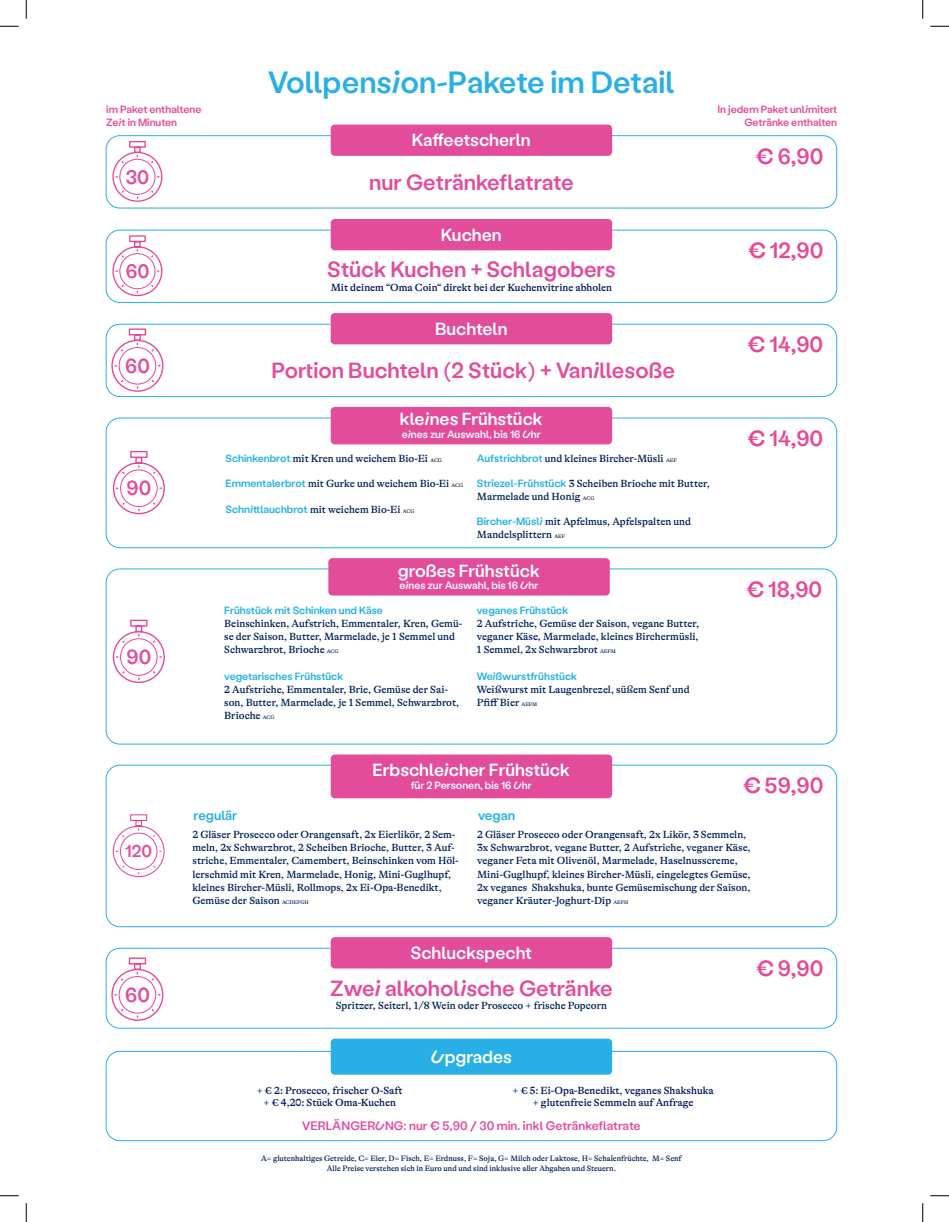
<style>
.page{position:relative;width:949px;height:1222px;background:#fff}
.page>*{position:absolute;margin:0;border:0;box-sizing:border-box;transform-origin:0 0}
.t1{font:500 30.75px "Labil Grotesk Vollpension";color:#28b0e6}
.t2{font:500 22px "Labil Grotesk Vollpension";color:#e34b9b}
.t3{font:500 22px "Labil Grotesk Vollpension";color:#e94697}
.t4{font:500 20.25px "Labil Grotesk Vollpension";letter-spacing:-.005em;color:#e34b9b}
.t5{font:500 19.5px "Labil Grotesk Vollpension";color:#e34b9b}
.t6{font:500 17.62px "Labil Grotesk Vollpension";color:#fff}
.t7{font:500 17.12px "Labil Grotesk Vollpension";color:#e34b9b}
.t8{font:500 13.12px "Labil Grotesk Vollpension";color:#1fb0e6}
.t9{font:500 12.25px "Labil Grotesk Vollpension";letter-spacing:.005em;color:#e34b9b}
.t10{font:500 10.5px/13.1px "GT Alpina";color:#002359}
.t11{font:500 10.5px/12.2px "GT Alpina";color:#04175c;text-align:center}
.t12{font:500 10.5px "Labil Grotesk Vollpension";color:#fff}
.t13{font:500 10.5px/12.6px "Labil Grotesk Vollpension";color:#e94697}
.t14{font:500 10.5px "Labil Grotesk Vollpension";color:#1fb0e6}
.t15{font:500 7.88px/9.5px "GT Alpina";color:#002359;text-align:center}
.s1{font-family:"Labil Grotesk Vollpension";color:#1fb0e6}
.s2{font-size:5.25px;color:#231f20}
.s3{font-family:"GT Alpina";color:#002359}
.s4{font-family:"GT Alpina";font-size:5.25px;color:#231f20}
.s5{font-size:5.25px}
</style>
<div class="page">
<div style="left:106px;top:324px;width:731px;height:73px;border:1px solid #28b0e6;border-radius:14px"></div>
<div style="left:331px;top:313px;width:281px;height:31px;background:#e34b9b;border-radius:4px"></div>
<svg style="left:111px;top:328px;width:53px;height:64px"></svg>
<div style="left:106px;top:230px;width:731px;height:73px;border:1px solid #28b0e6;border-radius:14px"></div>
<div style="left:331px;top:219px;width:281px;height:31px;background:#e34b9b;border-radius:4px"></div>
<svg style="left:112px;top:235px;width:51px;height:62px"></svg>
<div style="left:106px;top:135px;width:731px;height:73px;border:1px solid #28b0e6;border-radius:14px"></div>
<div style="left:331px;top:125px;width:281px;height:31px;background:#e34b9b;border-radius:4px"></div>
<svg style="left:112px;top:141px;width:51px;height:61px"></svg>
<div style="left:106px;top:948px;width:731px;height:80px;border:1px solid #28b0e6;border-radius:14px"></div>
<div style="left:331px;top:937px;width:281px;height:31px;background:#e34b9b;border-radius:4px"></div>
<svg style="left:111px;top:957px;width:53px;height:64px"></svg>
<div style="left:106px;top:1051px;width:731px;height:90px;border:1px solid #28b0e6;border-radius:14px"></div>
<div style="left:331px;top:1038px;width:281px;height:37px;background:#28b0e6;border-radius:4px"></div>
<div style="left:106px;top:765px;width:731px;height:162px;border:1px solid #28b0e6;border-radius:14px"></div>
<div style="left:331px;top:754px;width:281px;height:44px;background:#e34b9b;border-radius:4px"></div>
<svg style="left:112px;top:814px;width:53px;height:64px"></svg>
<div style="left:106px;top:568px;width:731px;height:176px;border:1px solid #29b0e6;border-radius:14px"></div>
<svg style="left:112px;top:619px;width:53px;height:64px"></svg>
<div style="left:328px;top:558px;width:282px;height:37px;background:#e34b9b;border-radius:4px"></div>
<svg style="left:112px;top:450px;width:53px;height:65px"></svg>
<div style="left:106px;top:418px;width:731px;height:130px;border:1px solid #28b0e6;border-radius:14px"></div>
<div style="left:331px;top:407px;width:281px;height:37px;background:#e34b9b;border-radius:4px"></div>
<svg style="left:0;top:25px;width:19px;height:2px"></svg>
<svg style="left:930px;top:25px;width:19px;height:2px"></svg>
<svg style="left:0;top:1195px;width:19px;height:1px"></svg>
<svg style="left:930px;top:1195px;width:19px;height:1px"></svg>
<svg style="left:25px;top:0;width:2px;height:19px"></svg>
<svg style="left:25px;top:1203px;width:2px;height:19px"></svg>
<svg style="left:922px;top:0;width:1px;height:19px"></svg>
<svg style="left:922px;top:1203px;width:1px;height:19px"></svg>
<p class="t13" style="left:106px;top:103px;width:97px">im Paket enthaltene<br>Zeit in Minuten</p>
<p class="t1" style="left:268px;top:62px;width:408px">Vollpension-Pakete im Detail</p>
<p class="t6" style="left:412px;top:128px;width:121px">Kaffeetscherln</p>
<p class="t5" style="left:126px;top:164px;width:25px">30</p>
<p class="t2" style="left:369px;top:168px;width:206px">nur Getränkeflatrate</p>
<p class="t13" style="left:717px;top:103px;width:121px;text-align:right">In jedem Paket unlimitert<br>Getränke enthalten</p>
<p class="t3" style="left:756px;top:142px;width:69px">€ 6,90</p>
<p class="t6" style="left:441px;top:223px;width:62px">Kuchen</p>
<p class="t5" style="left:126px;top:258px;width:25px">60</p>
<p class="t2" style="left:327px;top:255px;width:290px">Stück Kuchen + Schlagobers</p>
<p class="t11" style="left:331px;top:282px;width:283px">Mit deinem “Oma Coin“ direkt bei der Kuchenvitrine abholen</p>
<p class="t6" style="left:435px;top:317px;width:74px">Buchteln</p>
<p class="t4" style="left:125px;top:352px;width:26px">60</p>
<p class="t2" style="left:272px;top:356px;width:405px">Portion Buchteln (2 Stück) + Vanillesoße</p>
<p class="t4" style="left:127px;top:475px;width:26px">90</p>
<p class="t4" style="left:127px;top:643px;width:26px">90</p>
<p class="t6" style="left:400px;top:407px;width:144px">kleines Frühstück</p>
<p class="t12" style="left:402px;top:427px;width:140px">eines zur Auswahl, bis 16 Uhr</p>
<p class="t10" style="left:226px;top:452px;width:218px"><span class="s1">Schinkenbrot</span> mit Kren und weichem Bio-Ei <span class="s2">ACG</span></p>
<p class="t10" style="left:226px;top:477px;width:239px"><span class="s1">Emmentalerbrot</span> mit Gurke und weichem Bio-Ei <span class="s2">ACG</span></p>
<p class="t14" style="left:226px;top:502px;width:190px">Schnittlauchbrot <span class="s3">mit weichem Bio-Ei</span> <span class="s4">ACG</span></p>
<p class="t10" style="left:477px;top:452px;width:201px"><span class="s1">Aufstrichbrot</span> und kleines Bircher-Müsli <span class="s2">AEF</span></p>
<p class="t10" style="left:477px;top:478px;width:234px;line-height:12.6px"><span class="s1">Striezel-Frühstück</span> 3 Scheiben Brioche mit Butter,<br>Marmelade und Honig <span class="s2">ACG</span></p>
<p class="t10" style="left:477px;top:515px;width:216px;line-height:12.6px"><span class="s1">Bircher-Müsli</span> mit Apfelmus, Apfelspalten und<br>Mandelsplittern <span class="s2">AEF</span></p>
<p class="t6" style="left:398px;top:559px;width:144px">großes Frühstück</p>
<p class="t12" style="left:399px;top:579px;width:140px">eines zur Auswahl, bis 16 Uhr</p>
<p class="t10" style="left:224px;top:604px;width:240px"><span class="s1">Frühstück mit Schinken und Käse<br></span>Beinschinken, Aufstrich, Emmentaler, Kren, Gemü&shy;se der Saison, Butter, Marmelade, je 1 Semmel und Schwarzbrot, Brioche <span class="s5">ACG</span></p>
<p class="t10" style="left:224px;top:670px;width:236px"><span class="s1">vegetarisches Frühstück<br></span>2 Aufstriche, Emmentaler, Brie, Gemüse der Sai&shy;son, Butter, Marmelade, je 1 Semmel, Schwarzbrot, Brioche <span class="s5">ACG</span></p>
<p class="t10" style="left:477px;top:604px;width:224px"><span class="s1">veganes Frühstück<br></span>2 Aufstriche, Gemüse der Saison, vegane Butter, veganer Käse, Marmelade, kleines Birchermüsli, 1 Semmel, 2x Schwarzbrot <span class="s5">AEFM</span></p>
<p class="t10" style="left:477px;top:670px;width:214px"><span class="s1">Weißwurstfrühstück<br></span>Weißwurst mit Laugenbrezel, süßem Senf und<br>Pfiff Bier <span class="s5">AEFM</span></p>
<p class="t3" style="left:749px;top:236px;width:76px">€ 12,90</p>
<p class="t3" style="left:748px;top:329px;width:77px">€ 14,90</p>
<p class="t3" style="left:748px;top:423px;width:77px">€ 14,90</p>
<p class="t3" style="left:747px;top:575px;width:77px">€ 18,90</p>
<p class="t7" style="left:125px;top:840px;width:28px">120</p>
<p class="t6" style="left:373px;top:758px;width:199px">Erbschleicher Frühstück</p>
<p class="t12" style="left:411px;top:778px;width:123px">für 2 Personen, bis 16 Uhr</p>
<p class="t3" style="left:743px;top:771px;width:82px">€ 59,90</p>
<p class="t10" style="left:477px;top:828px;width:275px">2 Gläser Prosecco oder Orangensaft, 2x Likör, 3 Semmeln, 3x Schwarzbrot, vegane Butter, 2 Aufstriche, veganer Käse, veganer Feta mit Olivenöl, Marmelade, Haselnusscreme, Mini-Guglhupf, kleines Bircher-Müsli, eingelegtes Gemüse, 2x veganes Shakshuka, bunte Gemüsemischung der Saison, veganer Kräuter-Joghurt-Dip <span class="s5">AEFH</span></p>
<p class="t8" style="left:194px;top:807px;width:45px">regulär</p>
<p class="t8" style="left:478px;top:807px;width:38px">vegan</p>
<p class="t10" style="left:192px;top:828px;width:268px">2 Gläser Prosecco oder Orangensaft, 2x Eierlikör, 2 Sem&shy;meln, 2x Schwarzbrot, 2 Scheiben Brioche, Butter, 3 Auf&shy;striche, Emmentaler, Camembert, Beinschinken vom Höl&shy;lerschmid mit Kren, Marmelade, Honig, Mini-Guglhupf, kleines Bircher-Müsli, Rollmops, 2x Ei-Opa-Benedikt, Gemüse der Saison <span class="s5">ACDEFGH</span></p>
<p class="t6" style="left:410px;top:941px;width:123px">Schluckspecht</p>
<p class="t4" style="left:125px;top:981px;width:26px">60</p>
<p class="t2" style="left:330px;top:974px;width:284px">Zwei alkoholische Getränke</p>
<p class="t10" style="left:336px;top:999px;width:273px">Spritzer, Seiterl, 1/8 Wein oder Prosecco + frische Popcorn</p>
<p class="t6" style="left:431px;top:1045px;width:83px">Upgrades</p>
<p class="t11" style="left:257px;top:1084px;width:147px">+ € 2: Prosecco, frischer O-Saft + € 4,20: Stück Oma-Kuchen</p>
<p class="t11" style="left:513px;top:1084px;width:203px">+ € 5: Ei-Opa-Benedikt, veganes Shakshuka + glutenfreie Semmeln auf Anfrage</p>
<p class="t9" style="left:302px;top:1117px;width:340px">VERLÄNGERUNG: nur € 5,90 / 30 min. inkl Getränkeflatrate</p>
<p class="t15" style="left:261px;top:1154px;width:422px">A= glutenhaltiges Getreide, C= Eier, D= Fisch, E= Erdnuss, F= Soja, G= Milch oder Laktose, H= Schalenfrüchte, M= Senf<br>Alle Preise verstehen sich in Euro und und sind inklusive aller Abgaben und Steuern.</p>
<p class="t3" style="left:756px;top:954px;width:68px">€ 9,90</p>
</div>
